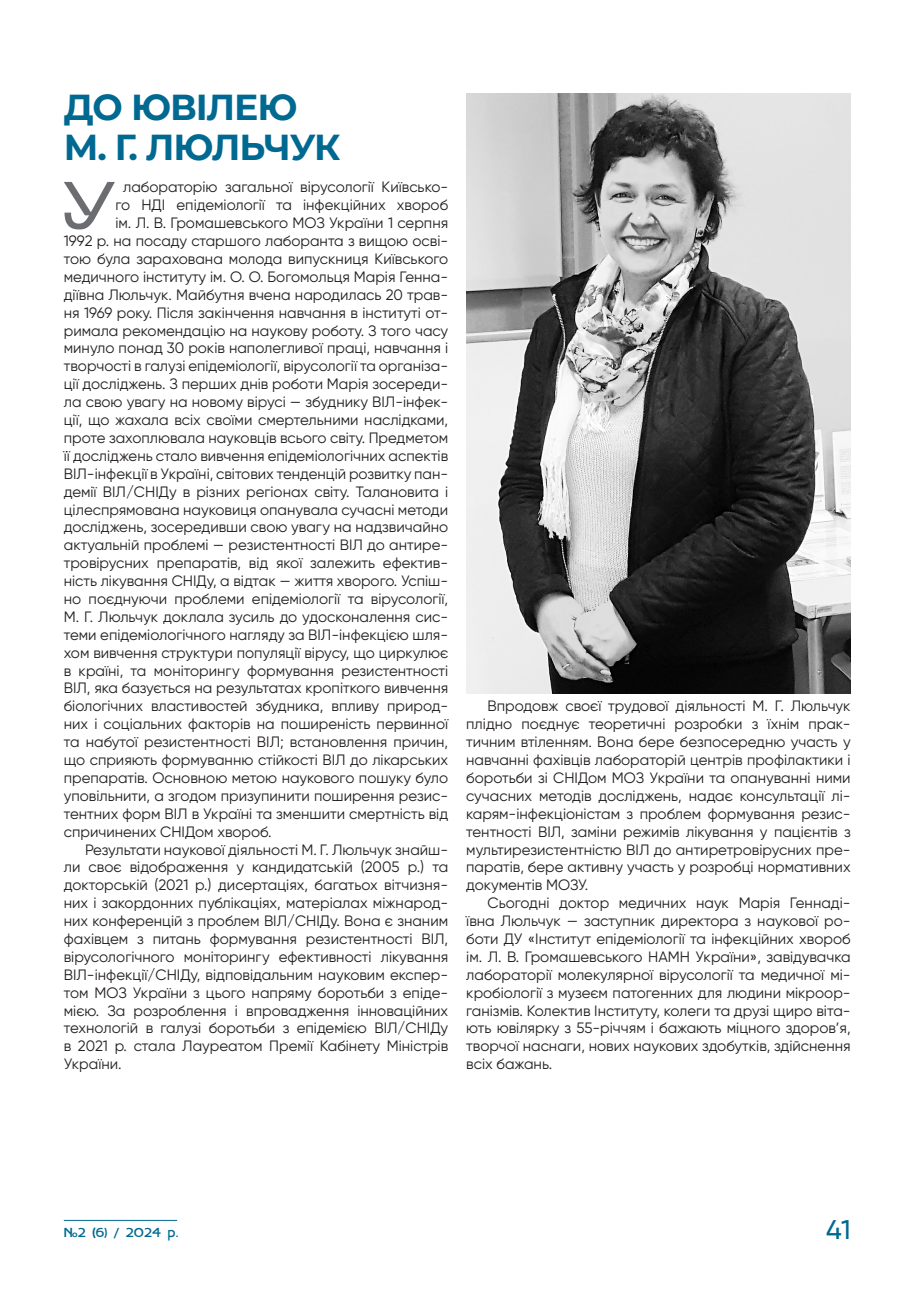
<style>
.page{position:relative;width:906px;height:1289px;background:#fff}
.page>*{position:absolute;margin:0;border:0;box-sizing:border-box;transform-origin:0 0}
.Текст_1абзацБуквица{font:66.15px "Kharkiv Tone Regular";color:#6c6d70}
.Заголовок1{font:700 36px/39.6px "Montserrat";letter-spacing:-.03em;color:#006991}
.t1{font:500 27px "Gilroy";color:#006991}
.Текст_1абзацБуквица-2{font:15px "Gilroy";color:#231f20}
.Текст{font:15px/17.9px "Gilroy";color:#231f20;text-align:justify}
.t2{font:15px "Ambassadore Type";color:#006991}
</style>
<div class="page">
<hr style="left:64px;top:1219px;width:113px;height:1px;background:#006991">
<img style="left:466px;top:93px;width:384px;height:600px">
<p class="Заголовок1" style="left:64px;top:86px;width:278px">ДО ЮВІЛЕЮ<br>М. Г. ЛЮЛЬЧУК</p>
<p class="Текст_1абзацБуквица" style="left:62px;top:165px;width:55px">У</p>
<p class="Текст_1абзацБуквица-2" style="left:123px;top:178px;width:327px">лабораторію загальної вірусології Київсько-</p>
<p class="Текст_1абзацБуквица-2" style="left:115px;top:196px;width:334px">го НДІ епідеміології та інфекційних хвороб</p>
<p class="Текст_1абзацБуквица-2" style="left:115px;top:214px;width:334px">ім. Л. В. Громашевського МОЗ України 1 серпня</p>
<p class="Текст_1абзацБуквица-2" style="left:64px;top:232px;width:386px">1992 р. на посаду старшого лаборанта з вищою осві-</p>
<p class="Текст_1абзацБуквица-2" style="left:64px;top:249px;width:386px">тою була зарахована молода випускниця Київського</p>
<p class="Текст_1абзацБуквица-2" style="left:64px;top:267px;width:386px">медичного інституту ім. О. О. Богомольця Марія Генна-</p>
<p class="Текст_1абзацБуквица-2" style="left:64px;top:285px;width:386px">діївна Люльчук. Майбутня вчена народилась 20 трав-</p>
<p class="Текст_1абзацБуквица-2" style="left:64px;top:303px;width:386px">ня 1969 року. Після закінчення навчання в інституті от-</p>
<p class="Текст_1абзацБуквица-2" style="left:64px;top:321px;width:386px">римала рекомендацію на наукову роботу. З того часу</p>
<p class="Текст_1абзацБуквица-2" style="left:64px;top:339px;width:386px">минуло понад 30 років наполегливої праці, навчання і</p>
<p class="Текст_1абзацБуквица-2" style="left:64px;top:357px;width:386px">творчості в галузі епідеміології, вірусології та організа-</p>
<p class="Текст_1абзацБуквица-2" style="left:64px;top:375px;width:386px">ції досліджень. З перших днів роботи Марія зосереди-</p>
<p class="Текст_1абзацБуквица-2" style="left:64px;top:393px;width:386px">ла свою увагу на новому вірусі — збуднику ВІЛ-інфек-</p>
<p class="Текст_1абзацБуквица-2" style="left:64px;top:410px;width:386px">ції, що жахала всіх своїми смертельними наслідками,</p>
<p class="Текст_1абзацБуквица-2" style="left:64px;top:428px;width:386px">проте захоплювала науковців всього світу. Предметом</p>
<p class="Текст_1абзацБуквица-2" style="left:64px;top:446px;width:386px">її досліджень стало вивчення епідеміологічних аспектів</p>
<p class="Текст_1абзацБуквица-2" style="left:64px;top:464px;width:386px">ВІЛ-інфекції в Україні, світових тенденцій розвитку пан-</p>
<p class="Текст_1абзацБуквица-2" style="left:64px;top:482px;width:386px">демії ВІЛ/СНІДу в різних регіонах світу. Талановита і</p>
<p class="Текст_1абзацБуквица-2" style="left:64px;top:500px;width:386px">цілеспрямована науковиця опанувала сучасні методи</p>
<p class="Текст_1абзацБуквица-2" style="left:64px;top:518px;width:386px">досліджень, зосередивши свою увагу на надзвичайно</p>
<p class="Текст_1абзацБуквица-2" style="left:64px;top:536px;width:386px">актуальній проблемі — резистентності ВІЛ до антире-</p>
<p class="Текст_1абзацБуквица-2" style="left:64px;top:554px;width:386px">тровірусних препаратів, від якої залежить ефектив-</p>
<p class="Текст_1абзацБуквица-2" style="left:64px;top:571px;width:386px">ність лікування СНІДу, а відтак — життя хворого. Успіш-</p>
<p class="Текст_1абзацБуквица-2" style="left:64px;top:589px;width:386px">но поєднуючи проблеми епідеміології та вірусології,</p>
<p class="Текст_1абзацБуквица-2" style="left:64px;top:607px;width:386px">М. Г. Люльчук доклала зусиль до удосконалення сис-</p>
<p class="Текст_1абзацБуквица-2" style="left:64px;top:625px;width:386px">теми епідеміологічного нагляду за ВІЛ-інфекцією шля-</p>
<p class="Текст_1абзацБуквица-2" style="left:64px;top:643px;width:386px">хом вивчення структури популяції вірусу, що циркулює</p>
<p class="Текст_1абзацБуквица-2" style="left:64px;top:661px;width:386px">в країні, та моніторингу формування резистентності</p>
<p class="Текст_1абзацБуквица-2" style="left:64px;top:679px;width:386px">ВІЛ, яка базується на результатах кропіткого вивчення</p>
<p class="Текст_1абзацБуквица-2" style="left:64px;top:697px;width:386px">біологічних властивостей збудника, впливу природ-</p>
<p class="Текст_1абзацБуквица-2" style="left:64px;top:714px;width:386px">них і соціальних факторів на поширеність первинної</p>
<p class="Текст_1абзацБуквица-2" style="left:64px;top:732px;width:386px">та набутої резистентності ВІЛ; встановлення причин,</p>
<p class="Текст_1абзацБуквица-2" style="left:64px;top:750px;width:386px">що сприяють формуванню стійкості ВІЛ до лікарських</p>
<p class="Текст_1абзацБуквица-2" style="left:64px;top:768px;width:386px">препаратів. Основною метою наукового пошуку було</p>
<p class="Текст_1абзацБуквица-2" style="left:64px;top:786px;width:386px">уповільнити, а згодом призупинити поширення резис-</p>
<p class="Текст_1абзацБуквица-2" style="left:64px;top:804px;width:386px">тентних форм ВІЛ в Україні та зменшити смертність від</p>
<p class="Текст_1абзацБуквица-2" style="left:64px;top:822px;width:209px">спричинених СНІДом хвороб.</p>
<p class="Текст" style="left:64px;top:840px;width:386px;text-indent:21px">Результати наукової діяльності М. Г. Люльчук знайш&shy;ли своє відображення у кандидатській (2005 р.) та докторській (2021 р.) дисертаціях, багатьох вітчизня&shy;них і закордонних публікаціях, матеріалах міжнарод&shy;них конференцій з проблем ВІЛ/СНІДу. Вона є знаним фахівцем з питань формування резистентності ВІЛ, вірусологічного моніторингу ефективності лікування ВІЛ-інфекції/СНІДу, відповідальним науковим експер&shy;том МОЗ України з цього напряму боротьби з епіде&shy;мією. За розроблення і впровадження інноваційних технологій в галузі боротьби з епідемією ВІЛ/СНІДу в 2021 р. стала Лауреатом Премії Кабінету Міністрів України.</p>
<p class="Текст" style="left:466px;top:697px;width:386px;text-indent:21px">Впродовж своєї трудової діяльності М. Г. Люльчук плідно поєднує теоретичні розробки з їхнім прак&shy;тичним втіленням. Вона бере безпосередню участь у навчанні фахівців лабораторій центрів профілактики і боротьби зі СНІДом МОЗ України та опануванні ними сучасних методів досліджень, надає консультації лі&shy;карям-інфекціоністам з проблем формування резис&shy;тентності ВІЛ, заміни режимів лікування у пацієнтів з мультирезистентністю ВІЛ до антиретровірусних пре&shy;паратів, бере активну участь у розробці нормативних документів МОЗУ.</p>
<p class="Текст" style="left:466px;top:893px;width:386px;text-indent:21px">Сьогодні доктор медичних наук Марія Геннаді&shy;ївна Люльчук — заступник директора з наукової ро&shy;боти ДУ «Інститут епідеміології та інфекційних хвороб ім. Л. В. Громашевського НАМН України», завідувачка лабораторії молекулярної вірусології та медичної мі&shy;кробіології з музеєм патогенних для людини мікроор&shy;ганізмів. Колектив Інституту, колеги та друзі щиро віта&shy;ють ювілярку з 55-річчям і бажають міцного здоров’я, творчої наснаги, нових наукових здобутків, здійснення всіх бажань.</p>
<p class="t2" style="left:64px;top:1226px;width:116px">№2 (6) / 2024 р.</p>
<h3 class="t1" style="left:826px;top:1212px;width:26px">41</h3>
</div>
